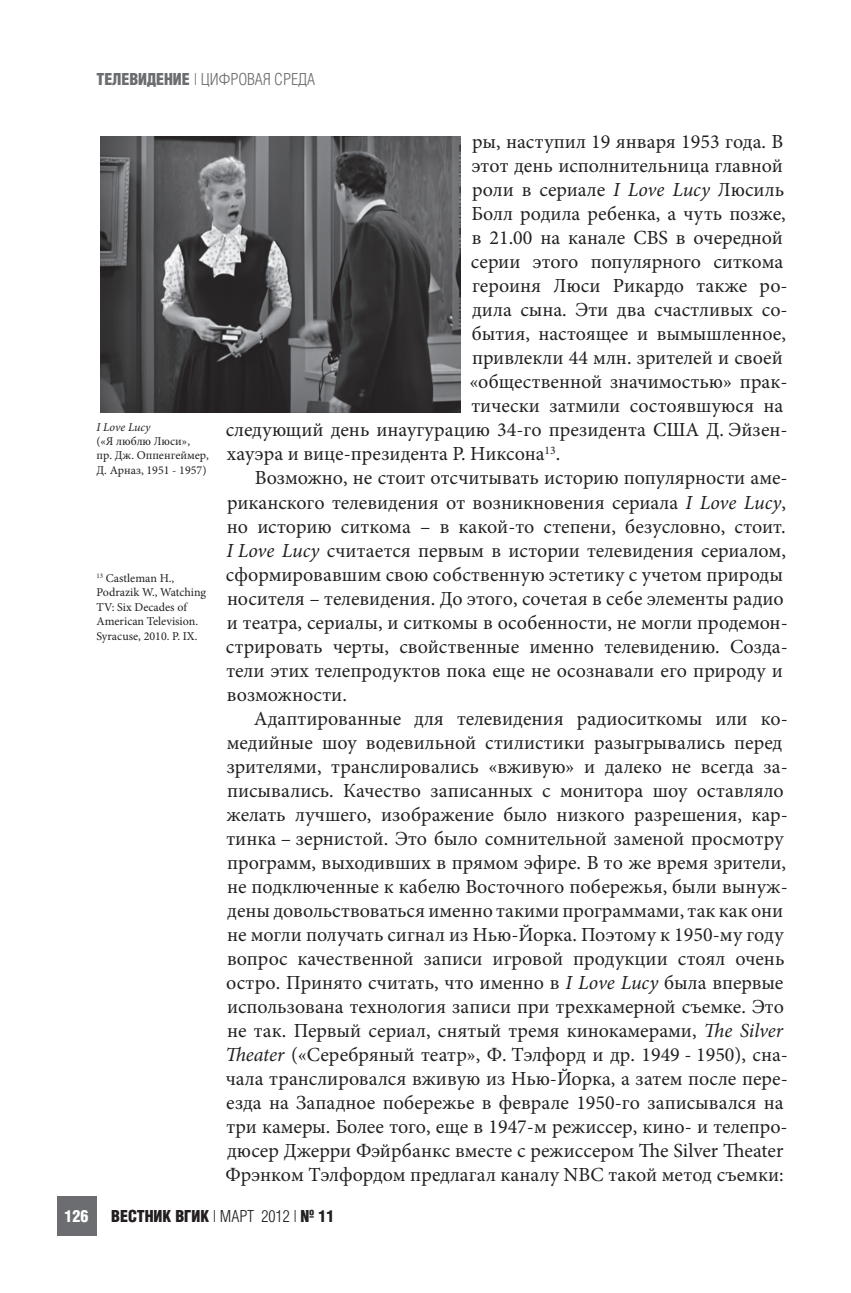
<style>
.page{position:relative;width:851px;height:1293px;background:#fff}
.page>*{position:absolute;margin:0;border:0;box-sizing:border-box;transform-origin:0 0}
.t1{font:20px "Minion Pro";color:#231f20}
.t2{font:16px "AG Letterica Cond L";color:#231f20}
.t3{font:16px "AG Letterica Cond L";color:#6c6d70}
.t4{font:700 16px "AG Letterica Cond L";color:#6c6d70}
.t5{font:700 16px "AG Letterica Cond L";color:#231f20}
.t6{font:700 16px "AG Letterica Cond L";color:#fff}
.t7{font:12px/14.4px "Minion Pro";color:#231f20}
.t8{font:italic 12px "Minion Pro";letter-spacing:-.005em;color:#231f20}
.s1{font-style:italic}
.s2{font-weight:700}
</style>
<div class="page">
<div style="left:57px;top:1196px;width:39px;height:40px;background:#6c6d70"></div>
<img style="left:100px;top:136px;width:360px;height:276px">
<p class="t4" style="left:96px;top:69px;width:10px">ТЕЛЕВИДЕНИЕ</p>
<p class="t3" style="left:194px;top:70px;width:123px">| ЦИФРОВАЯ СРЕДА</p>
<p class="t8" style="left:96px;top:418px;width:56px">I Love Lucy</p>
<p class="t7" style="left:96px;top:434px;width:114px">(«Я люблю Люси»,<br>пр. Дж. Оппенгеймер,<br>Д. Арназ, 1951 - 1957)</p>
<p class="t7" style="left:96px;top:571px;width:111px"><sup>13</sup> Castleman H.,<br>Podrazik W., Watching<br>TV: Six Decades of<br>American Television.<br>Syracuse, 2010. P. IX.</p>
<p class="t1" style="left:472px;top:129px;width:312px">ры, наступил 19 января 1953 года. В</p>
<p class="t1" style="left:471px;top:153px;width:312px">этот день исполнительница главной</p>
<p class="t1" style="left:472px;top:177px;width:313px">роли в сериале <span class="s1">I Love Lucy</span> Люсиль</p>
<p class="t1" style="left:471px;top:201px;width:316px">Болл родила ребенка, а чуть позже,</p>
<p class="t1" style="left:471px;top:225px;width:312px">в 21.00 на канале CBS в очередной</p>
<p class="t1" style="left:471px;top:249px;width:314px">серии этого популярного ситкома</p>
<p class="t1" style="left:472px;top:273px;width:317px">героиня Люси Рикардо также ро-</p>
<p class="t1" style="left:472px;top:297px;width:317px">дила сына. Эти два счастливых со-</p>
<p class="t1" style="left:471px;top:321px;width:315px">бытия, настоящее и вымышленное,</p>
<p class="t1" style="left:472px;top:345px;width:312px">привлекли 44 млн. зрителей и своей</p>
<p class="t1" style="left:469px;top:369px;width:320px">«общественной значимостью» прак-</p>
<p class="t1" style="left:471px;top:393px;width:313px">тически затмили состоявшуюся на</p>
<p class="t1" style="left:226px;top:417px;width:563px">следующий день инаугурацию 34-го президента США Д. Эйзен-</p>
<p class="t1" style="left:227px;top:441px;width:335px">хауэра и вице-президента Р. Никсона<sup>13</sup>.</p>
<p class="t1" style="left:255px;top:465px;width:534px">Возможно, не стоит отсчитывать историю популярности аме-</p>
<p class="t1" style="left:227px;top:489px;width:560px">риканского телевидения от возникновения сериала <span class="s1">I Love Lucy</span>,</p>
<p class="t1" style="left:227px;top:513px;width:560px">но историю ситкома – в какой-то степени, безусловно, стоит.</p>
<p class="t1" style="left:226px;top:537px;width:561px"><span class="s1">I Love Lucy</span> считается первым в истории телевидения сериалом,</p>
<p class="t1" style="left:226px;top:561px;width:558px">сформировавшим свою собственную эстетику с учетом природы</p>
<p class="t1" style="left:227px;top:585px;width:558px">носителя – телевидения. До этого, сочетая в себе элементы радио</p>
<p class="t1" style="left:227px;top:609px;width:562px">и театра, сериалы, и ситкомы в особенности, не могли продемон-</p>
<p class="t1" style="left:226px;top:633px;width:563px">стрировать черты, свойственные именно телевидению. Созда-</p>
<p class="t1" style="left:226px;top:657px;width:558px">тели этих телепродуктов пока еще не осознавали его природу и</p>
<p class="t1" style="left:227px;top:681px;width:121px">возможности.</p>
<p class="t1" style="left:254px;top:705px;width:535px">Адаптированные для телевидения радиоситкомы или ко-</p>
<p class="t1" style="left:227px;top:729px;width:557px">медийные шоу водевильной стилистики разыгрывались перед</p>
<p class="t1" style="left:227px;top:753px;width:562px">зрителями, транслировались «вживую» и далеко не всегда за-</p>
<p class="t1" style="left:227px;top:777px;width:558px">писывались. Качество записанных с монитора шоу оставляло</p>
<p class="t1" style="left:226px;top:801px;width:562px">желать лучшего, изображение было низкого разрешения, кар-</p>
<p class="t1" style="left:226px;top:825px;width:558px">тинка – зернистой. Это было сомнительной заменой просмотру</p>
<p class="t1" style="left:227px;top:849px;width:560px">программ, выходивших в прямом эфире. В то же время зрители,</p>
<p class="t1" style="left:227px;top:873px;width:562px">не подключенные к кабелю Восточного побережья, были вынуж-</p>
<p class="t1" style="left:227px;top:897px;width:557px">дены довольствоваться именно такими программами, так как они</p>
<p class="t1" style="left:227px;top:921px;width:558px">не могли получать сигнал из Нью-Йорка. Поэтому к 1950-му году</p>
<p class="t1" style="left:227px;top:945px;width:558px">вопрос качественной записи игровой продукции стоял очень</p>
<p class="t1" style="left:226px;top:969px;width:558px">остро. Принято считать, что именно в <span class="s1">I Love Lucy</span> была впервые</p>
<p class="t1" style="left:227px;top:993px;width:558px">использована технология записи при трехкамерной съемке. Это</p>
<p class="t1" style="left:227px;top:1017px;width:557px">не так. Первый сериал, снятый тремя кинокамерами, <span class="s1">The Silver</span></p>
<p class="t1" style="left:225px;top:1041px;width:564px"><span class="s1">Theater</span> («Серебряный театр», Ф. Тэлфорд и др. 1949 - 1950), сна-</p>
<p class="t1" style="left:226px;top:1065px;width:563px">чала транслировался вживую из Нью-Йорка, а затем после пере-</p>
<p class="t1" style="left:226px;top:1089px;width:558px">езда на Западное побережье в феврале 1950-го записывался на</p>
<p class="t1" style="left:226px;top:1113px;width:562px">три камеры. Более того, еще в 1947-м режиссер, кино- и телепро-</p>
<p class="t1" style="left:227px;top:1137px;width:557px">дюсер Джерри Фэйрбанкс вместе с режиссером The Silver Theater</p>
<p class="t1" style="left:225px;top:1161px;width:559px">Фрэнком Тэлфордом предлагал каналу NBC такой метод съемки:</p>
<p class="t6" style="left:64px;top:1206px;width:25px">126</p>
<p class="t5" style="left:111px;top:1206px;width:36px">ВЕСТНИК</p>
<p class="t2" style="left:175px;top:1207px;width:54px"><span class="s2">ВГИК</span> |март</p>
<p class="t2" style="left:261px;top:1207px;width:74px">2012 | <span class="s2">№ 11</span></p>
</div>
